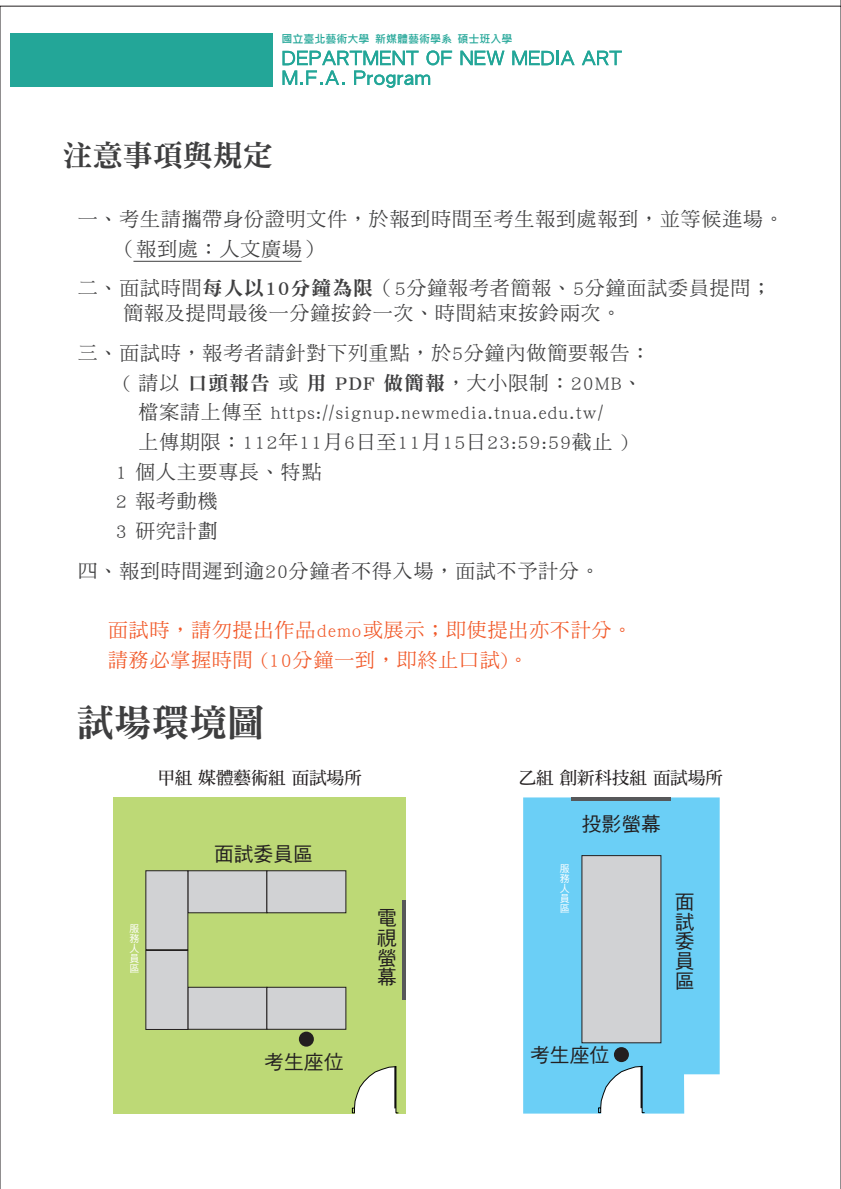
<style>
.page{position:relative;width:841px;height:1189px;background:#fff}
.page>*{position:absolute;margin:0;border:0;box-sizing:border-box;transform-origin:0 0}
.t1{font:37.6px "DF Ming Std W9";color:#3e3e3f}
.t2{font:30px "DF Ming Std W9";color:#3e3e3f}
.t3{font:19.8px/29.7px "DF Ming Std W5";letter-spacing:.05em;color:#3e3e3f}
.t4{font:19.8px/29.7px "DF Ming Std W5";letter-spacing:.05em;color:#f15929}
.t5{font:19.8px/19.8px "DF Hei Std W5";color:#231f20;text-align:justify}
.t6{font:17.5px "DF Ming Std W7";color:#231f20}
.t7{font:700 11px "Microsoft Jheng Hei";color:#23a698}
.t8{font:10px/10px "DF Hei Std W5";color:#fff;text-align:justify}
.s1{font-family:"DF Ming Std W9"}
</style>
<div class="page">
<svg style="left:460px;top:51px;width:44px;height:14px"></svg>
<svg style="left:512px;top:51px;width:62px;height:14px"></svg>
<svg style="left:582px;top:51px;width:40px;height:14px"></svg>
<svg style="left:282px;top:50px;width:170px;height:38px"></svg>
<div style="left:10px;top:33px;width:263px;height:54px;background:#23a698"></div>
<hr style="left:133px;top:261px;width:169px;height:1px;background:#3e3e3f">
<div style="left:523px;top:797px;width:197px;height:317px;background:#6bcff6"></div>
<svg style="left:598px;top:1066px;width:46px;height:48px"></svg>
<hr style="left:571px;top:797px;width:100px;height:4px;background:#57585a">
<div style="left:614px;top:1047px;width:15px;height:15px;background:#231f20;border-radius:50%"></div>
<div style="left:114px;top:797px;width:292px;height:317px;background:#bdd976"></div>
<svg style="left:352px;top:1066px;width:46px;height:48px"></svg>
<div style="left:188px;top:987px;width:79px;height:43px;background:#d1d2d4;border:1px solid #231f20"></div>
<div style="left:267px;top:987px;width:79px;height:43px;background:#d1d2d4;border:1px solid #231f20"></div>
<div style="left:188px;top:871px;width:79px;height:42px;background:#d1d2d4;border:1px solid #231f20"></div>
<div style="left:582px;top:855px;width:79px;height:188px;background:#d1d2d4;border:1px solid #231f20"></div>
<div style="left:267px;top:871px;width:79px;height:42px;background:#d1d2d4;border:1px solid #231f20"></div>
<div style="left:146px;top:950px;width:42px;height:80px;background:#d1d2d4;border:1px solid #231f20"></div>
<div style="left:146px;top:871px;width:42px;height:79px;background:#d1d2d4"></div>
<hr style="left:402px;top:900px;width:3px;height:100px;background:#57585a">
<div style="left:299px;top:1032px;width:15px;height:15px;background:#231f20;border-radius:50%"></div>
<p class="t7" style="left:281px;top:32px;width:232px">國立臺北藝術大學 新媒體藝術學系 碩士班入學</p>
<h2 class="t2" style="left:63px;top:139px;width:211px">注意事項與規定</h2>
<p class="t3" style="left:116px;top:204px;width:669px;text-indent:-38px">一、考生請攜帶身份證明文件，於報到時間至考生報到處報到，並等候進場。（報到處：人文廣場）</p>
<p class="t3" style="left:123px;top:275px;width:649px;line-height:25px;text-indent:-46px">二、面試時間<span class="s1">每人以10分鐘為限</span>（5分鐘報考者簡報、5分鐘面試委員提問；簡報及提問最後一分鐘按鈴一次、時間結束按鈴兩次。</p>
<p class="t3" style="left:78px;top:338px;width:574px">三、面試時，報考者請針對下列重點，於5分鐘內做簡要報告：</p>
<p class="t3" style="left:123px;top:367px;width:520px">( 請以 <span class="s1">口頭報告</span> 或 <span class="s1">用 PDF 做簡報</span>，大小限制：20MB、</p>
<p class="t3" style="left:139px;top:397px;width:466px">檔案請上傳至 https://signup.newmedia.tnua.edu.tw/</p>
<p class="t3" style="left:139px;top:427px;width:511px">上傳期限：112年11月6日至11月15日23:59:59截止 )　</p>
<p class="t3" style="left:116px;top:457px;width:207px">1 個人主要專長、特點</p>
<p class="t3" style="left:116px;top:486px;width:103px">2 報考動機</p>
<p class="t3" style="left:116px;top:516px;width:103px">3 研究計劃</p>
<p class="t3" style="left:78px;top:556px;width:523px">四、報到時間遲到逾20分鐘者不得入場，面試不予計分。</p>
<p class="t4" style="left:108px;top:615px;width:526px">面試時，請勿提出作品demo或展示；即使提出亦不計分。請務必掌握時間 (10分鐘一到，即終止口試)。</p>
<h1 class="t1" style="left:77px;top:702px;width:189px">試場環境圖</h1>
<p class="t6" style="left:158px;top:768px;width:206px">甲組 媒體藝術組 面試場所</p>
<p class="t8" style="left:130px;top:923px;width:11px">服務人員區</p>
<p class="t5" style="left:214px;top:843px;width:100px">面試委員區</p>
<p class="t5" style="left:377px;top:908px;width:21px">電視螢幕</p>
<p class="t5" style="left:264px;top:1052px;width:81px">考生座位</p>
<p class="t6" style="left:519px;top:768px;width:206px">乙組 創新科技組 面試場所</p>
<p class="t8" style="left:560px;top:863px;width:11px">服務人員區</p>
<p class="t5" style="left:582px;top:813px;width:81px">投影螢幕</p>
<p class="t5" style="left:675px;top:891px;width:21px">面試委員區</p>
<p class="t5" style="left:530px;top:1045px;width:81px">考生座位</p>
</div>
